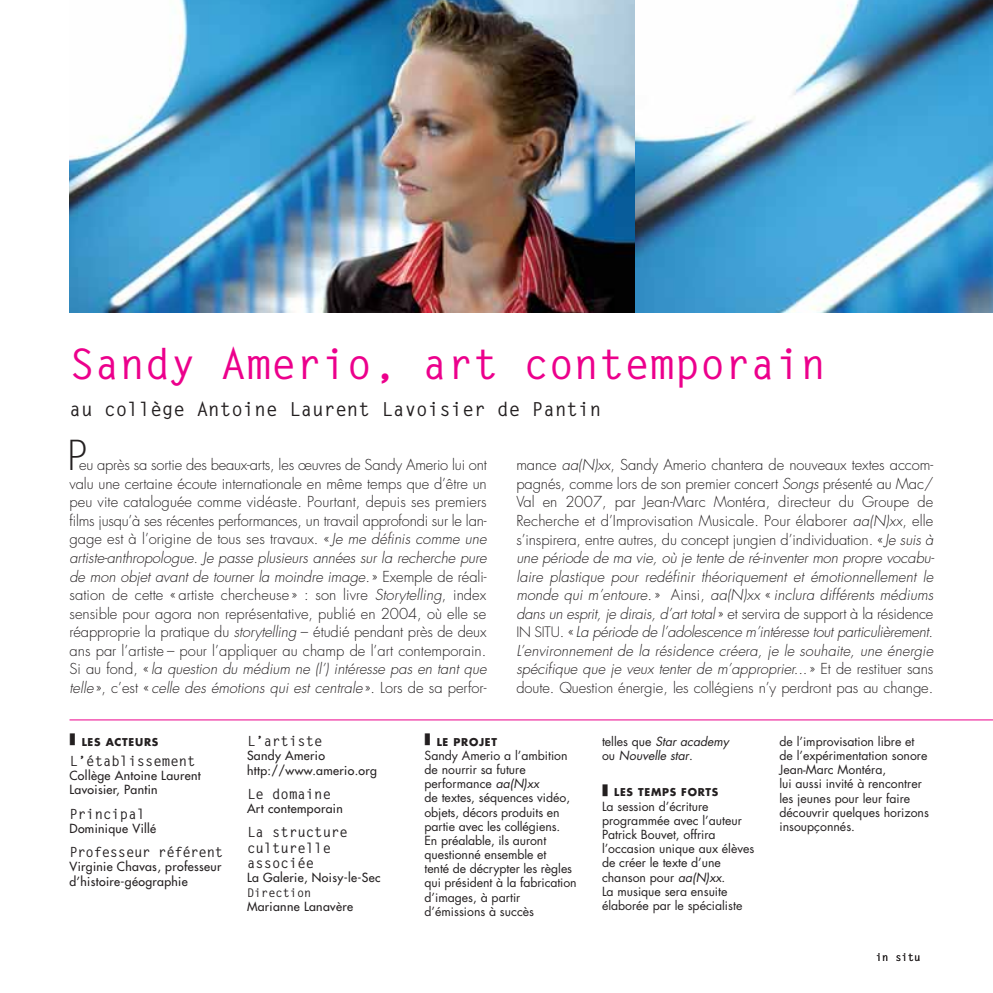
<style>
.page{position:relative;width:993px;height:993px;background:#fff}
.page>*{position:absolute;margin:0;border:0;box-sizing:border-box;transform-origin:0 0}
.t1{font:700 42px "Letter Gothic Std";color:#ec008c}
.t2{font:42px "Letter Gothic Std";color:#231f20}
.t3{font:700 19.25px "Letter Gothic Std";color:#231f20}
.t4{font:italic 300 14.7px/18.6px "Futura Std";color:#231f20;text-align:justify}
.t5{font:300 14.7px/18.6px "Futura Std";letter-spacing:.005em;color:#231f20;text-align:justify}
.t6{font:700 14px/15.4px "Letter Gothic Std";color:#231f20}
.t7{font:700 14px "Letter Gothic Std";letter-spacing:-.025em;color:#231f20}
.t8{font:12.25px/14.2px "Futura Std";color:#231f20}
.t9{font:500 12.25px/14.2px "Futura Std";letter-spacing:.03em;color:#231f20}
.t10{font:italic 12.25px/14.2px "Futura Std";color:#231f20}
.t11{font:700 11.9px "Letter Gothic Std";color:#231f20}
.t12{font:700 10.5px "Futura Std";letter-spacing:.07em;color:#231f20}
.t13{font:700 10.5px "Letter Gothic Std";color:#231f20}
.s1{font-style:italic}
.s2{font-style:normal}
.s3{font-style:normal;font-size:14px}
</style>
<div class="page">
<hr style="left:69px;top:719px;width:923px;height:1px;background:#ec008c">
<img style="left:69px;top:0;width:566px;height:313px">
<img style="left:635px;top:0;width:357px;height:313px">
<h1 class="t1" style="left:69px;top:343px;width:758px">Sandy Amerio, art contemporain</h1>
<h2 class="t3" style="left:69px;top:399px;width:533px">au collège Antoine Laurent Lavoisier de Pantin</h2>
<h1 class="t2" style="left:64px;top:431px;width:27px">P</h1>
<p class="t5" style="left:69px;top:456px;width:419px;text-indent:10px">eu après sa sortie des beaux-arts, les œuvres de Sandy Amerio lui ont valu une certaine écoute internationale en même temps que d’être un peu vite cataloguée comme vidéaste. Pourtant, depuis ses premiers films jusqu’à ses récentes performances, un travail approfondi sur le lan&shy;gage est à l’origine de tous ses travaux. «<span class="s1">Je me définis comme une artiste-anthropologue. Je passe plusieurs années sur la recherche pure de mon objet avant de tourner la moindre image.</span>» Exemple de réali&shy;sa tion de cette «artiste chercheuse» : son livre <span class="s1">Storytelling</span>, index sensible pour agora non représentative, publié en 2004, où elle se réapproprie la pratique du <span class="s1">storytelling</span> – étudié pendant près de deux ans par l’artiste – pour l’appliquer au champ de l’art contemporain.<br>Si au fond, «<span class="s1">la question du médium ne (l’) intéresse pas en tant que telle</span> », c’est « <span class="s1">celle des émotions qui est centrale</span> ». Lors de sa perfor-</p>
<p class="t4" style="left:516px;top:456px;width:419px"><span class="s2">mance</span> aa(N)xx<span class="s2">, Sandy Amerio chantera de nouveaux textes accom&shy;pagnés, comme lors de son premier concert</span> Songs <span class="s2">présenté au Mac/ Val en 2007, par Jean-Marc Montéra, directeur du Groupe de Recherche et d’Improvisation Musicale. Pour élaborer</span> aa(N)xx<span class="s2">, elle s’inspirera, entre autres, du concept jungien d’individuation. «</span>Je suis à une période de ma vie, où je tente de ré-inventer mon propre vocabu&shy;laire plastique pour redéfinir théoriquement et émotionnellement le monde qui m’entoure.<span class="s2">» Ainsi,</span> aa(N)xx <span class="s2">«</span> inclura différents médiums dans un esprit, je dirais, d’art total <span class="s2">» et servira de support à la résidence </span><span class="s3">IN SITU</span><span class="s2">. «</span>La période de l’adolescence m’intéresse tout particulièrement.<br>L’environnement de la résidence créera, je le souhaite, une énergie spécifique que je veux tenter de m’approprier...<span class="s2">» Et de restituer sans doute. Question énergie, les collégiens n’y perdront pas au change.</span></p>
<p class="t12" style="left:82px;top:735px;width:78px">LES ACTEURS</p>
<p class="t6" style="left:69px;top:753px;width:128px">L’établissement</p>
<p class="t9" style="left:69px;top:769px;width:133px">Collège Antoine Laurent<br>Lavoisier, Pantin</p>
<p class="t6" style="left:69px;top:806px;width:77px">Principal</p>
<p class="t9" style="left:69px;top:821px;width:88px">Dominique Villé</p>
<p class="t7" style="left:69px;top:845px;width:155px">Professeur référent</p>
<p class="t9" style="left:69px;top:860px;width:153px">Virginie Chavas, professeur d’histoire-géographie</p>
<p class="t6" style="left:247px;top:734px;width:77px">L’artiste</p>
<p class="t9" style="left:247px;top:749px;width:131px">Sandy Amerio http://www.amerio.org</p>
<p class="t6" style="left:247px;top:786px;width:85px">Le domaine</p>
<p class="t9" style="left:247px;top:802px;width:97px">Art contemporain</p>
<p class="t6" style="left:247px;top:825px;width:102px">La structure culturelle associée</p>
<p class="t9" style="left:247px;top:871px;width:135px">La Galerie, Noisy-le-Sec</p>
<p class="t11" style="left:247px;top:887px;width:66px">Direction</p>
<p class="t9" style="left:247px;top:900px;width:107px">Marianne Lanavère</p>
<p class="t12" style="left:436px;top:735px;width:62px">LE PROJET</p>
<p class="t8" style="left:424px;top:748px;width:154px">Sandy Amerio a l’ambition de nourrir sa future performance <span class="s1">aa(N)xx<br></span>de textes, séquences vidéo, objets, décors produits en partie avec les collégiens.<br>En préalable, ils auront questionné ensemble et<br>tenté de décrypter les règles qui président à la fabrication d’images, à partir d’émissions à succès</p>
<p class="t10" style="left:601px;top:735px;width:128px"><span class="s2">telles que</span> Star academy <span class="s2">ou</span> Nouvelle star<span class="s2">.</span></p>
<p class="t12" style="left:614px;top:786px;width:106px">LES TEMPS FORTS</p>
<p class="t8" style="left:601px;top:799px;width:154px">La session d’écriture programmée avec l’auteur<br>Patrick Bouvet, offrira l’occasion unique aux élèves de créer le texte d’une chanson pour <span class="s1">aa(N)xx</span>.<br>La musique sera ensuite élaborée par le spécialiste</p>
<p class="t8" style="left:779px;top:735px;width:151px">de l’improvisation libre et de l’expérimentation sonore<br>Jean-Marc Montéra,<br>lui aussi invité à rencontrer les jeunes pour leur faire découvrir quelques horizons insoupçonnés.</p>
<p class="t13" style="left:875px;top:951px;width:46px">in situ</p>
</div>
